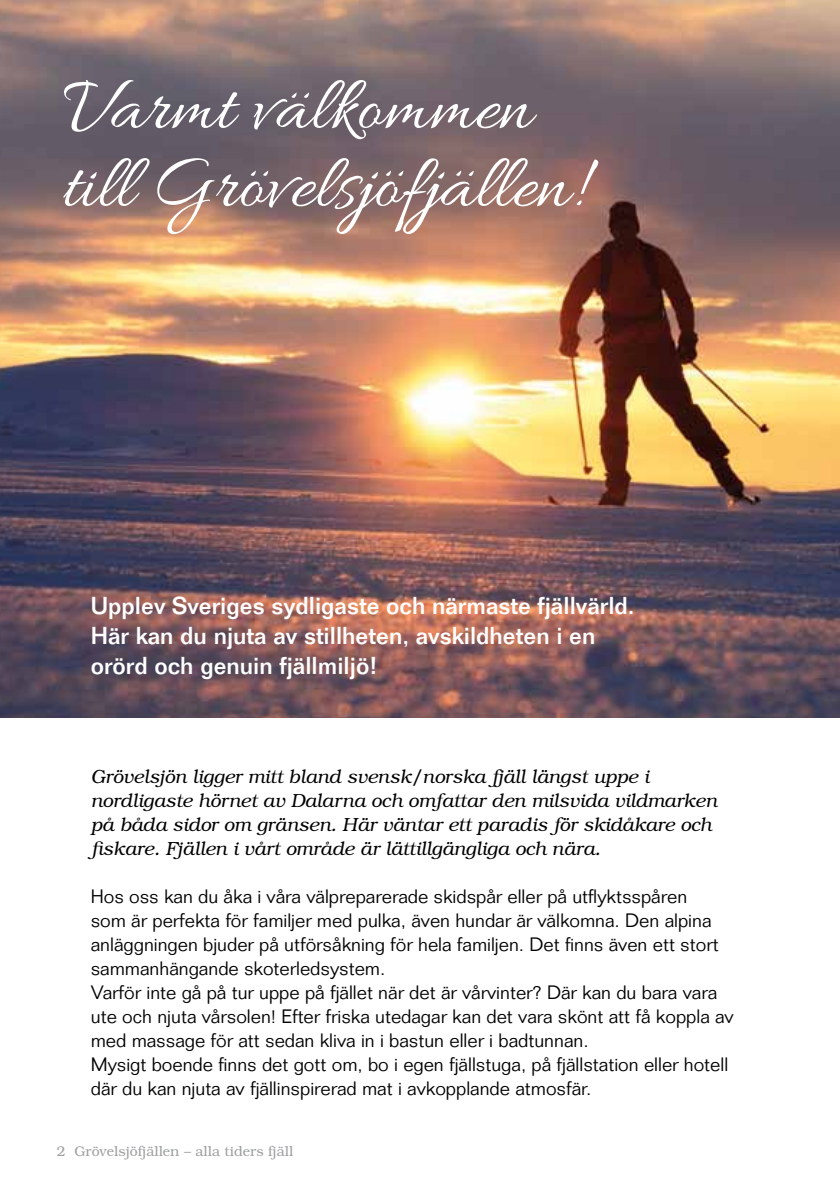
<style>
.page{position:relative;width:840px;height:1191px;background:#fff}
.page>*{position:absolute;margin:0;border:0;box-sizing:border-box;transform-origin:0 0}
.t1{font:78px/78px "Allura";color:#fff}
.t2{font:500 24px/30px "Folio";color:#fff}
.t3{font:300 19px/24px "Folio";color:#000}
.t4{font:italic 300 19px/24px "Bookman";color:#000}
.t5{font:300 14px "Bookman";color:#9c9e9f}
</style>
<div class="page">
<img style="left:0;top:0;width:839px;height:717px">
<h1 class="t1" style="left:62px;top:74px;width:521px">Varmt välkommen till Grövelsjöfjällen!</h1>
<p class="t2" style="left:91px;top:590px;width:545px">Upplev Sveriges sydligaste och närmaste fjällvärld.<br>Här kan du njuta av stillheten, avskildheten i en orörd och genuin fjällmiljö!</p>
<p class="t4" style="left:91px;top:764px;width:627px">Grövelsjön ligger mitt bland svensk/norska fjäll längst uppe i nordligaste hörnet av Dalarna och omfattar den milsvida vildmarken på båda sidor om gränsen. Här väntar ett paradis för skidåkare och fiskare. Fjällen i vårt område är lättillgängliga och nära.</p>
<p class="t3" style="left:91px;top:884px;width:644px">Hos oss kan du åka i våra välpreparerade skidspår eller på utflyktsspåren<br>som är perfekta för familjer med pulka, även hundar är välkomna. Den alpina anläggningen bjuder på utförsåkning för hela familjen. Det finns även ett stort sammanhängande skoterledsystem.<br>Varför inte gå på tur uppe på fjället när det är vårvinter? Där kan du bara vara ute och njuta vårsolen! Efter friska utedagar kan det vara skönt att få koppla av med massage för att sedan kliva in i bastun eller i badtunnan.<br>Mysigt boende finns det gott om, bo i egen fjällstuga, på fjällstation eller hotell där du kan njuta av fjällinspirerad mat i avkopplande atmosfär.</p>
<p class="t5" style="left:57px;top:1143px;width:238px">2 Grövelsjöfjällen – alla tiders fjäll</p>
</div>
